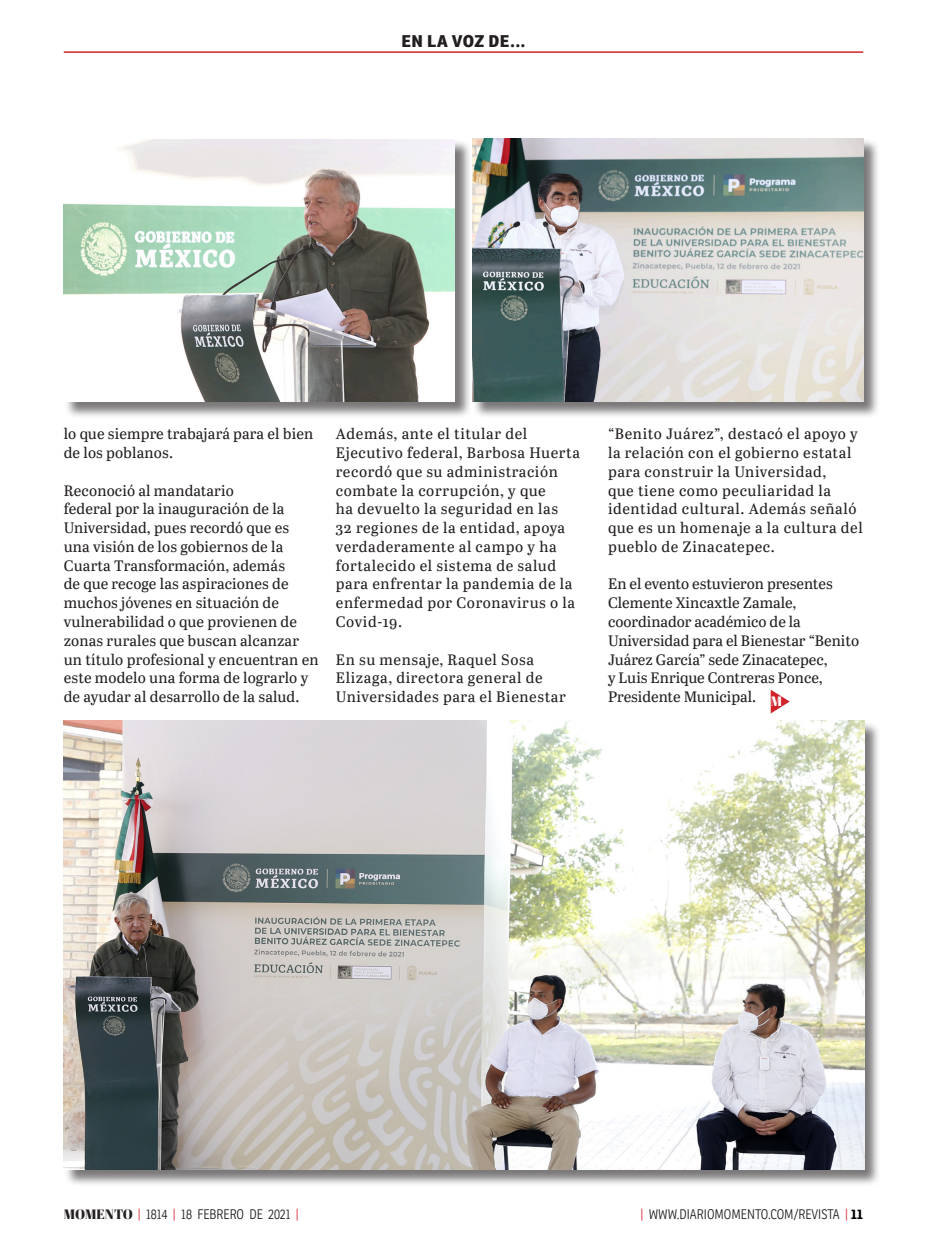
<style>
.page{position:relative;width:927px;height:1238px;background:#fff}
.page>*{position:absolute;margin:0;border:0;box-sizing:border-box;transform-origin:0 0}
.t1{font:800 16.5px "Ronnia";letter-spacing:.025em;color:#231f20}
.t2{font:15px/18.8px "Abril Text";letter-spacing:.01em;color:#231f20}
.t3{font:15px/18.8px "Abril Text";letter-spacing:.04em;color:#231f20}
.t4{font:300 13.5px "Ronnia Cond";color:#231f20}
.t5{font:13.5px "Abril Fatface";color:#fff}
.s1{font-family:"Abril Fatface";font-weight:400}
.s2{color:#d1232a}
.s3{font-family:"Ronnia";font-weight:700;color:#000}
</style>
<div class="page">
<hr style="left:64px;top:51px;width:799px;height:2px;background:#d1232a">
<div style="left:472px;top:138px;width:408px;height:280px;background:#231f20;opacity:.6"></div>
<img style="left:472px;top:138px;width:391px;height:264px">
<div style="left:64px;top:139px;width:408px;height:279px;background:#231f20;opacity:.6"></div>
<img style="left:64px;top:139px;width:391px;height:263px">
<div style="left:64px;top:721px;width:817px;height:465px;background:#231f20;opacity:.6"></div>
<img style="left:64px;top:720px;width:800px;height:449px">
<svg style="left:771px;top:690px;width:19px;height:23px"></svg>
<p class="t1" style="left:401px;top:30px;width:126px">EN LA VOZ DE...</p>
<p class="t2" style="left:64px;top:424px;width:251px">lo que siempre trabajará para el bien de los poblanos.</p>
<p class="t2" style="left:64px;top:480px;width:256px">Reconoció al mandatario<br>federal por la inauguración de la<br>Universidad, pues recordó que es una visión de los gobiernos de la<br>Cuarta Transformación, además<br>de que recoge las aspiraciones de muchos jóvenes en situación de vulnerabilidad o que provienen de zonas rurales que buscan alcanzar un título profesional y encuentran en este modelo una forma de lograrlo y de ayudar al desarrollo de la salud.</p>
<p class="t3" style="left:336px;top:424px;width:246px">Además, ante el titular del<br>Ejecutivo federal, Barbosa Huerta recordó que su administración combate la corrupción, y que<br>ha devuelto la seguridad en las<br>32 regiones de la entidad, apoya verdaderamente al campo y ha fortalecido el sistema de salud para enfrentar la pandemia de la enfermedad por Coronavirus o la<br>Covid-19.</p>
<p class="t3" style="left:336px;top:649px;width:231px">En su mensaje, Raquel Sosa<br>Elizaga, directora general de<br>Universidades para el Bienestar</p>
<p class="t3" style="left:608px;top:424px;width:256px">“Benito Juárez”, destacó el apoyo y la relación con el gobierno estatal para construir la Universidad,<br>que tiene como peculiaridad la identidad cultural. Además señaló que es un homenaje a la cultura del pueblo de Zinacatepec.</p>
<p class="t2" style="left:608px;top:574px;width:253px">En el evento estuvieron presentes<br>Clemente Xincaxtle Zamale, coordinador académico de la<br>Universidad para el Bienestar “Benito<br>Juárez García” sede Zinacatepec,<br>y Luis Enrique Contreras Ponce,<br>Presidente Municipal.</p>
<p class="t5" style="left:771px;top:691px;width:13px">M</p>
<p class="t4" style="left:64px;top:1205px;width:237px"><span class="s1">MOMENTO</span> <span class="s2">|</span> 1814 <span class="s2">|</span> 18 FEBRERO DE 2021 <span class="s2">|</span></p>
<p class="t4" style="left:640px;top:1205px;width:224px"><span class="s2">|</span> WWW.DIARIOMOMENTO.COM/REVISTA <span class="s2">|</span> <span class="s3">11</span></p>
</div>
